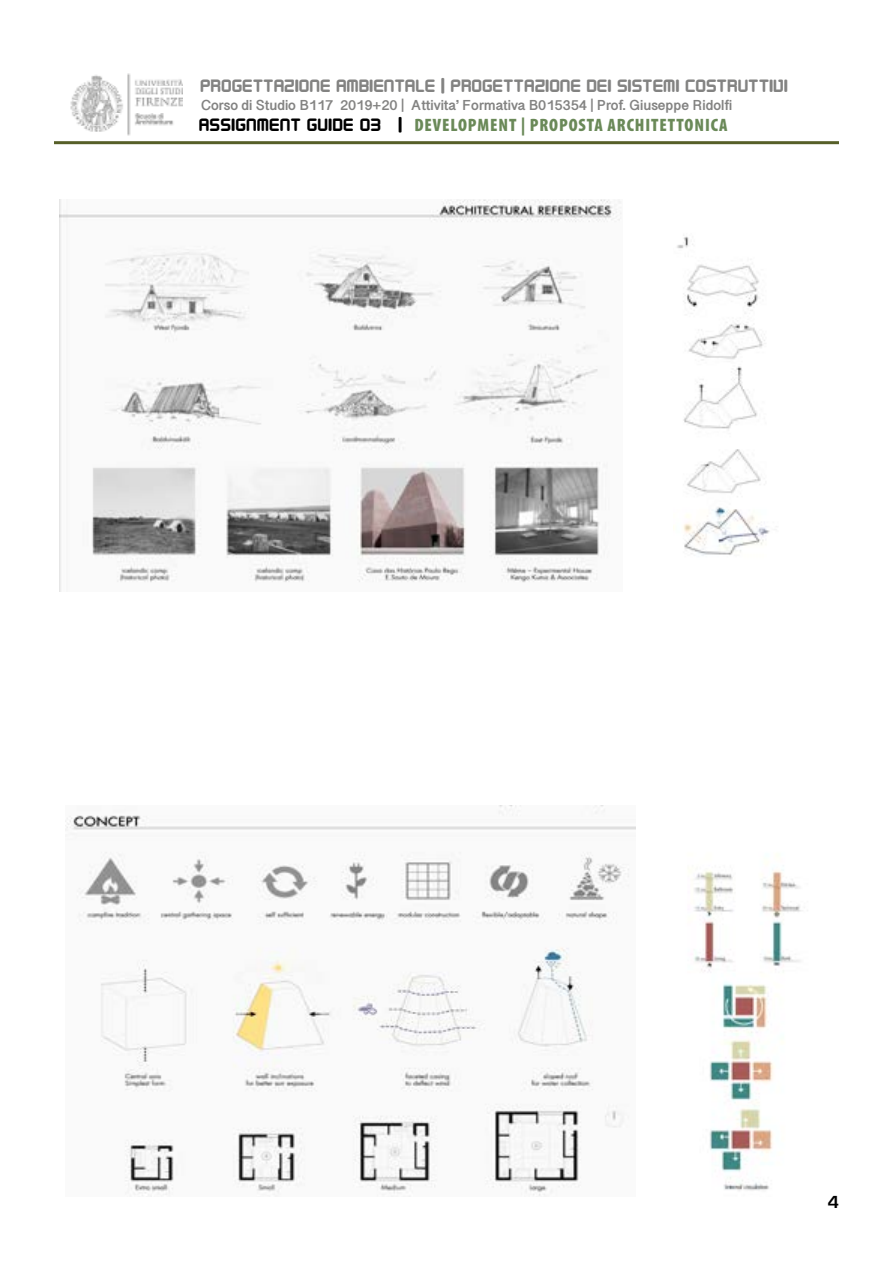
<style>
.page{position:relative;width:893px;height:1263px;background:#fff}
.page>*{position:absolute;margin:0;border:0;box-sizing:border-box;transform-origin:0 0}
.t1{font:18px "Designer Block";letter-spacing:.04em;color:#838382}
.t2{font:900 condensed 18px "Myriad Pro";letter-spacing:.05em;color:#6a8958}
.t3{font:700 18px "Eurostile";color:#000}
.t4{font:700 12px "Gujarati Sangam MN";color:#838382}
.s1{font-family:"Designer Block";font-weight:400;font-stretch:normal;color:#000}
</style>
<div class="page">
<img style="left:70px;top:73px;width:112px;height:63px">
<hr style="left:54px;top:141px;width:785px;height:3px;background:#565f28">
<img style="left:673px;top:236px;width:97px;height:320px">
<img style="left:66px;top:806px;width:570px;height:390px">
<img style="left:60px;top:200px;width:562px;height:392px">
<img style="left:689px;top:855px;width:113px;height:336px">
<h1 class="t1" style="left:201px;top:74px;width:589px">PROGETTAZIONE AMBIENTALE | PROGETTAZIONE DEI SISTEMI COSTRUTTIVI</h1>
<p class="t4" style="left:201px;top:99px;width:533px">Corso di Studio B117 2019+20 | Attivita’ Formativa B015354 | Prof. Giuseppe Ridolfi</p>
<h1 class="t2" style="left:200px;top:115px;width:530px"><span class="s1">ASSIGNMENT GUIDE 03 |</span> DEVELOPMENT | PROPOSTA ARCHITETTONICA</h1>
<h1 class="t3" style="left:828px;top:1192px;width:13px">4</h1>
</div>
